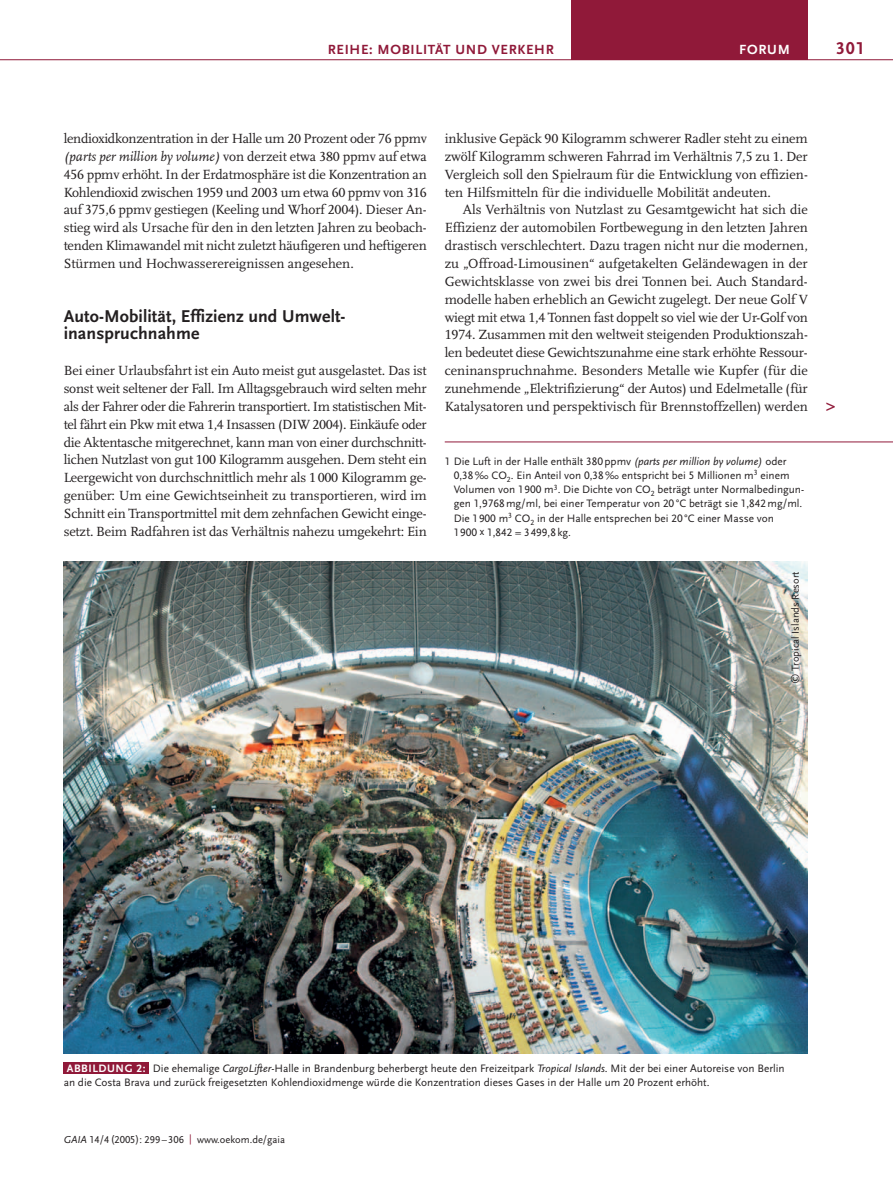
<style>
.page{position:relative;width:893px;height:1191px;background:#fff}
.page>*{position:absolute;margin:0;border:0;box-sizing:border-box;transform-origin:0 0}
.t1{font:700 17.85px/17.9px "Scala Sans LF";letter-spacing:.005em;color:#231f20}
.t2{font:700 17.85px "Scala Sans LF";color:#901939}
.t3{font:13.8px/17.9px "Scala LF";color:#231f20;text-align:justify}
.t4{font:700 13.8px "Scala Sans LF";letter-spacing:.05em;color:#901939}
.t5{font:700 13.8px "Scala Sans LF";letter-spacing:.05em;color:#fff}
.t6{font:11.25px/14.2px "Scala Sans LF";color:#231f20}
.t7{font:700 11.25px "Scala Sans LF";letter-spacing:.05em;color:#fff}
.t8{font:10.5px "Scala Sans LF";color:#231f20}
.s1{font-style:italic}
.s2{font-family:"Scala Sans LF";font-weight:700;font-size:17.85px;color:#901939}
.s3{color:#901939}
</style>
<div class="page">
<img style="left:0;top:0;width:893px;height:1074px">
<p class="t4" style="left:328px;top:44px;width:227px">REIHE: MOBILITÄT UND VERKEHR</p>
<p class="t5" style="left:739px;top:44px;width:52px">FORUM</p>
<p class="t2" style="left:836px;top:41px;width:30px">301</p>
<p class="t3" style="left:64px;top:131px;width:365px">lendioxidkonzentration in der Halle um 20 Prozent oder 76 ppmv <span class="s1">(parts per million by volume)</span> von derzeit etwa 380 ppmv auf etwa 456 ppmv erhöht. In der Erdatmosphäre ist die Konzentration an Kohlendioxid zwischen 1959 und 2003 um etwa 60 ppmv von 316 auf 375,6 ppmv gestiegen (Keeling und Whorf 2004). Dieser An&shy;stieg wird als Ursache für den in den letzten Jahren zu beobach&shy;tenden Klimawandel mit nicht zuletzt häufigeren und heftigeren Stürmen und Hochwasserereignissen angesehen.</p>
<p class="t1" style="left:64px;top:308px;width:283px">Auto-Mobilität, Effizienz und Umwelt&shy;inanspruchnahme</p>
<p class="t3" style="left:64px;top:363px;width:365px">Bei einer Urlaubsfahrt ist ein Auto meist gut ausgelastet. Das ist sonst weit seltener der Fall. Im Alltagsgebrauch wird selten mehr als der Fahrer oder die Fahrerin transportiert. Im statistischen Mit&shy;tel fährt ein Pkw mit etwa 1,4 Insassen (DIW 2004). Einkäufe oder die Aktentasche mitgerechnet, kann man von einer durchschnitt&shy;lichen Nutzlast von gut 100 Kilogramm ausgehen. Dem steht ein Leergewicht von durchschnittlich mehr als 1000 Kilogramm ge&shy;genüber: Um eine Gewichtseinheit zu transportieren, wird im Schnitt ein Transportmittel mit dem zehnfachen Gewicht einge&shy;setzt. Beim Radfahren ist das Verhältnis nahezu umgekehrt: Ein</p>
<p class="t3" style="left:445px;top:131px;width:365px">inklusive Gepäck 90 Kilogramm schwerer Radler steht zu einem zwölf Kilogramm schweren Fahrrad im Verhältnis 7,5 zu 1. Der Vergleich soll den Spielraum für die Entwicklung von effizien&shy;ten Hilfsmitteln für die individuelle Mobilität andeuten.</p>
<p class="t3" style="left:445px;top:202px;width:392px;text-align:left;text-indent:18px">Als Verhältnis von Nutzlast zu Gesamtgewicht hat sich die Effizienz der automobilen Fortbewegung in den letzten Jahren drastisch verschlechtert. Dazu tragen nicht nur die modernen,<br>zu „Offroad-Limousinen“ aufgetakelten Geländewagen in der Gewichtsklasse von zwei bis drei Tonnen bei. Auch Standard&shy;modelle haben erheblich an Gewicht zugelegt. Der neue Golf V wiegt mit etwa 1,4 Tonnen fast doppelt so viel wie der Ur-Golf von 1974. Zusammen mit den weltweit steigenden Produktionszah-<br>len bedeutet diese Gewichtszunahme eine stark erhöhte Ressour&shy;ceninanspruchnahme. Besonders Metalle wie Kupfer (für die zunehmende „Elektrifizierung“ der Autos) und Edelmetalle (für Katalysatoren und perspektivisch für Brennstoffzellen) werden <span class="s2">&gt;</span></p>
<p class="t6" style="left:454px;top:454px;width:352px;text-indent:-9px">1 Die Luft in der Halle enthält 380 ppmv <span class="s1">(parts per million by volume)</span> oder 0,38 ‰ CO<sub>2</sub>. Ein Anteil von 0,38 ‰ entspricht bei 5 Millionen m<sup>3</sup> einem Volumen von 1900 m<sup>3</sup>. Die Dichte von CO<sub>2</sub> beträgt unter Normalbedingun&shy;gen 1,9768 mg/ml, bei einer Temperatur von 20 °C beträgt sie 1,842 mg/ml.<br>Die 1900 m<sup>3</sup> CO<sub>2</sub> in der Halle entsprechen bei 20 °C einer Masse von<br>1900 x 1,842 = 3499,8 kg.</p>
<p class="t8" style="left:791px;top:683px;width:114px;rotate:-90deg">© Tropical Islands Resort</p>
<p class="t6" style="left:64px;top:1061px;width:722px;text-indent:89px">Die ehemalige <span class="s1">CargoLifter</span>-Halle in Brandenburg beherbergt heute den Freizeitpark <span class="s1">Tropical Islands</span>. Mit der bei einer Autoreise von Berlin an die Costa Brava und zurück freigesetzten Kohlendioxidmenge würde die Konzentration dieses Gases in der Halle um 20 Prozent erhöht.</p>
<p class="t7" style="left:67px;top:1063px;width:80px">ABBILDUNG 2:</p>
<p class="t8" style="left:64px;top:1135px;width:223px"><span class="s1">GAIA</span> 14/4(2005): 299 – 306 <span class="s3">|</span> www.oekom.de/gaia</p>
</div>
